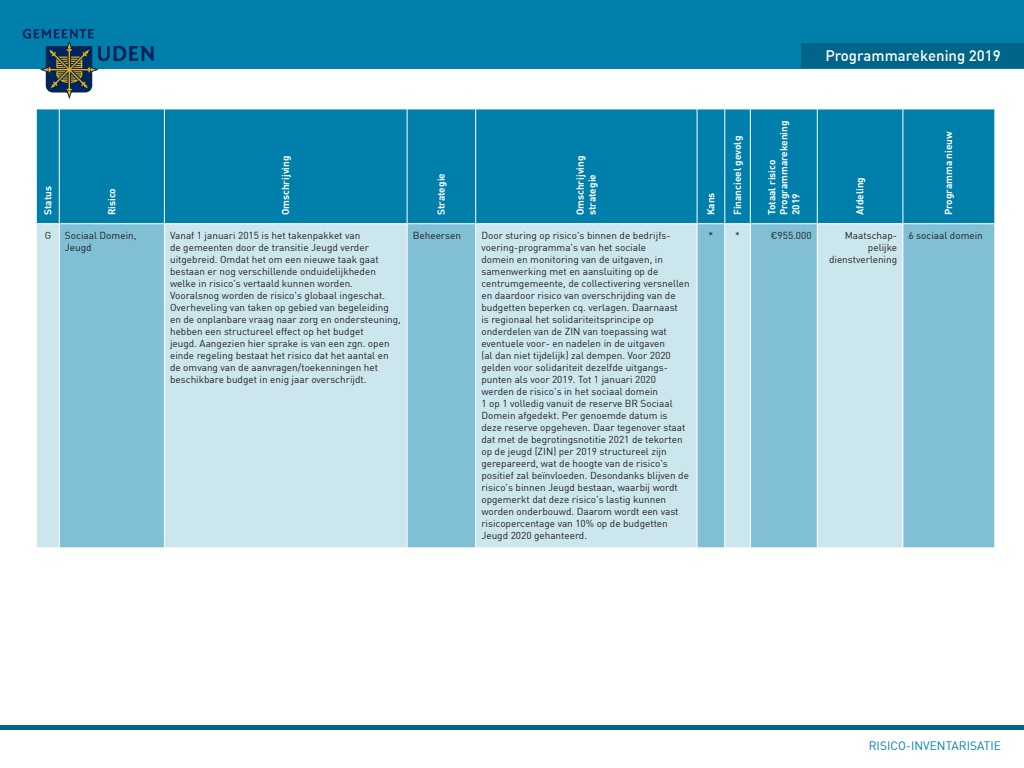
<style>
.page{position:relative;width:1024px;height:768px;background:#fff}
.page>*{position:absolute;margin:0;border:0;box-sizing:border-box;transform-origin:0 0}
.t1{font:500 15px "DIN";color:#fff}
.t2{font:12px "DIN";color:#007faa}
.Body{font:10px/12px "DIN";color:#231f20}
.Body-2{font:700 10px/12px "DIN";color:#fff}
</style>
<div class="page">
<hr style="left:0;top:726px;width:1024px;height:4px;background:#016589">
<div style="left:0;top:0;width:1024px;height:68px;background:#007faa"></div>
<div style="left:801px;top:43px;width:223px;height:25px;background:#016589"></div>
<svg style="left:23px;top:29px;width:131px;height:70px"></svg>
<div style="left:37px;top:110px;width:957px;height:113px;background:#007faa"></div>
<div style="left:37px;top:224px;width:22px;height:324px;background:#cce6ee"></div>
<svg style="left:60px;top:224px;width:934px;height:324px;background:#acd5e3"></svg>
<div style="left:817px;top:224px;width:86px;height:324px;background:#cce6ee"></div>
<hr style="left:164px;top:224px;width:1px;height:324px;background:#fff">
<hr style="left:407px;top:224px;width:1px;height:324px;background:#fff">
<hr style="left:475px;top:224px;width:1px;height:324px;background:#fff">
<hr style="left:697px;top:224px;width:1px;height:324px;background:#fff">
<hr style="left:725px;top:224px;width:1px;height:324px;background:#fff">
<hr style="left:750px;top:224px;width:1px;height:324px;background:#fff">
<hr style="left:59px;top:109px;width:1px;height:114px;background:#fff">
<hr style="left:164px;top:109px;width:1px;height:114px;background:#fff">
<hr style="left:407px;top:109px;width:1px;height:114px;background:#fff">
<hr style="left:475px;top:109px;width:1px;height:114px;background:#fff">
<hr style="left:697px;top:109px;width:1px;height:114px;background:#fff">
<hr style="left:725px;top:109px;width:1px;height:114px;background:#fff">
<hr style="left:750px;top:109px;width:1px;height:114px;background:#fff">
<hr style="left:817px;top:109px;width:1px;height:114px;background:#fff">
<hr style="left:903px;top:109px;width:1px;height:114px;background:#fff">
<svg style="left:37px;top:109px;width:22px;height:1px"></svg>
<svg style="left:37px;top:223px;width:22px;height:1px"></svg>
<svg style="left:697px;top:109px;width:53px;height:1px"></svg>
<svg style="left:697px;top:223px;width:53px;height:1px"></svg>
<hr style="left:817px;top:224px;width:1px;height:324px;background:#fff">
<hr style="left:903px;top:224px;width:1px;height:324px;background:#fff">
<p class="Body-2" style="left:42px;top:215px;width:30px;rotate:-90deg">Status</p>
<p class="Body-2" style="left:105px;top:215px;width:29px;rotate:-90deg">Risico</p>
<p class="Body-2" style="left:279px;top:215px;width:61px;rotate:-90deg">Omschrijving</p>
<p class="Body-2" style="left:435px;top:215px;width:43px;rotate:-90deg">Strategie</p>
<p class="Body-2" style="left:574px;top:215px;width:61px;rotate:-90deg">Omschrijving strategie</p>
<p class="Body-2" style="left:704px;top:215px;width:24px;rotate:-90deg">Kans</p>
<p class="Body-2" style="left:731px;top:215px;width:81px;rotate:-90deg">Financieel gevolg</p>
<p class="Body-2" style="left:765px;top:215px;width:96px;rotate:-90deg">Totaal risico<br>Programmarekening<br>2019</p>
<h1 class="t1" style="left:825px;top:46px;width:177px">Programmarekening 2019</h1>
<p class="Body-2" style="left:854px;top:215px;width:40px;rotate:-90deg">Afdeling</p>
<p class="Body-2" style="left:942px;top:215px;width:85px;rotate:-90deg">Programma nieuw</p>
<p class="Body" style="left:45px;top:230px;width:8px">G</p>
<p class="Body" style="left:65px;top:230px;width:73px">Sociaal Domein,<br>Jeugd</p>
<p class="Body" style="left:170px;top:230px;width:232px">Vanaf 1 januari 2015 is het takenpakket van<br>de gemeenten door de transitie Jeugd verder uitgebreid. Omdat het om een nieuwe taak gaat bestaan er nog verschillende onduidelijkheden welke in risico's vertaald kunnen worden.<br>Vooralsnog worden de risico's globaal ingeschat.<br>Overheveling van taken op gebied van begeleiding en de onplanbare vraag naar zorg en ondersteuning, hebben een structureel effect op het budget<br>jeugd. Aangezien hier sprake is van een zgn. open einde regeling bestaat het risico dat het aantal en de omvang van de aanvragen/toekenningen het beschikbare budget in enig jaar overschrijdt.</p>
<p class="Body" style="left:413px;top:230px;width:50px">Beheersen</p>
<p class="Body" style="left:481px;top:230px;width:210px">Door sturing op risico's binnen de bedrijfs&shy;voering-programma's van het sociale<br>domein en monitoring van de uitgaven, in samenwerking met en aansluiting op de centrumgemeente, de collectivering versnellen en daardoor risico van overschrijding van de budgetten beperken cq. verlagen. Daarnaast<br>is regionaal het solidariteitsprincipe op onderdelen van de ZIN van toepassing wat eventuele voor- en nadelen in de uitgaven<br>(al dan niet tijdelijk) zal dempen. Voor 2020 gelden voor solidariteit dezelfde uitgangs&shy;punten als voor 2019. Tot 1 januari 2020 werden de risico's in het sociaal domein<br>1 op 1 volledig vanuit de reserve BR Sociaal Domein afgedekt. Per genoemde datum is deze reserve opgeheven. Daar tegenover staat dat met de begrotingsnotitie 2021 de tekorten op de jeugd (ZIN) per 2019 structureel zijn gerepareerd, wat de hoogte van de risico's positief zal beïnvloeden. Desondanks blijven de risico's binnen Jeugd bestaan, waarbij wordt opgemerkt dat deze risico's lastig kunnen worden onderbouwd. Daarom wordt een vast risicopercentage van 10% op de budgetten Jeugd 2020 gehanteerd.</p>
<p class="Body" style="left:709px;top:230px;width:6px">*</p>
<p class="Body" style="left:735px;top:230px;width:6px">*</p>
<p class="Body" style="left:771px;top:230px;width:42px">€955.000</p>
<p class="Body" style="left:829px;top:230px;width:70px;text-align:right">Maatschap&shy;pelijke dienstverlening</p>
<p class="Body" style="left:909px;top:230px;width:76px">6 sociaal domein</p>
<p class="t2" style="left:869px;top:739px;width:134px">RISICO-INVENTARISATIE</p>
</div>
